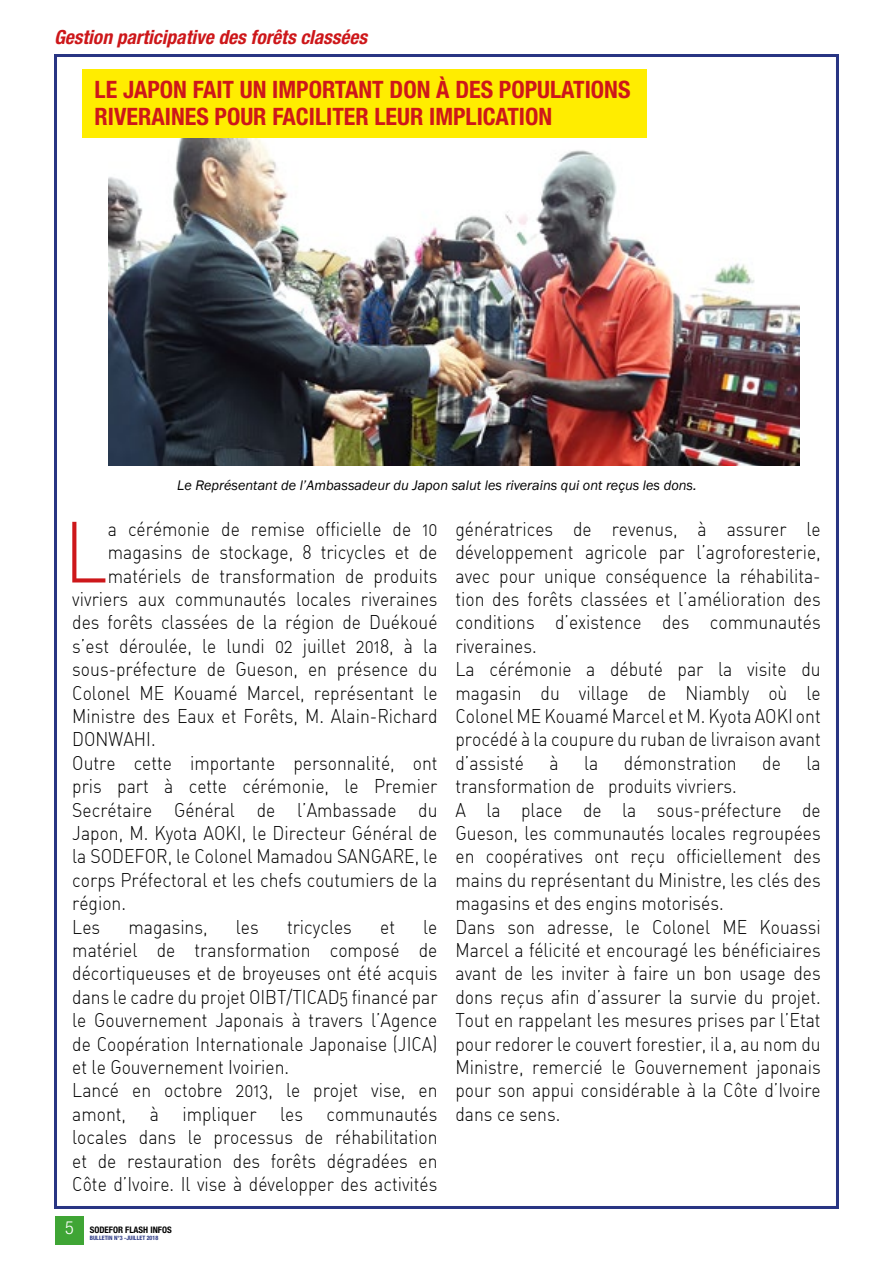
<style>
.page{position:relative;width:893px;height:1263px;background:#fff}
.page>*{position:absolute;margin:0;border:0;box-sizing:border-box;transform-origin:0 0}
.t1{font:85.2px "DIN Light Alternate";color:#cd171a;scale:.9 1}
.t2{font:700 condensed 24px/27px "Helvetica Neue LT Std";color:#cd171a}
.t3{font:19.5px/23.4px "DIN Light Alternate";color:#000;scale:.9 1}
.t4{font:italic 700 condensed 19.5px "Helvetica Neue LT Std";color:#cd171a}
.t5{font:italic 14.25px "Franklin Gothic";color:#000}
.t6{font:700 condensed 9px "Helvetica Neue LT Std";color:#000}
.t7{font:700 condensed 6px "Helvetica Neue LT Std";color:#283583}
.s1{font-weight:300;font-size:18px;color:#fff}
</style>
<div class="page">
<div style="left:55px;top:1216px;width:29px;height:29px;background:#3fa535"></div>
<img style="left:108px;top:138px;width:691px;height:327px">
<div style="left:82px;top:70px;width:565px;height:68px;background:#ffed00"></div>
<p class="t4" style="left:54px;top:25px;width:315px">Gestion participative des forêts classées</p>
<p class="t2" style="left:95px;top:76px;width:537px">LE JAPON FAIT UN IMPORTANT DON À DES POPULATIONS<br>RIVERAINES POUR FACILITER LEUR IMPLICATION</p>
<p class="t5" style="left:177px;top:476px;width:521px">Le Représentant de l’Ambassadeur du Japon salut les riverains qui ont reçus les dons.</p>
<h1 class="t1" style="left:64px;top:499px;width:50px">L</h1>
<p class="t3" style="left:108px;top:517px;width:368px">a cérémonie de remise officielle de 10</p>
<p class="t3" style="left:108px;top:540px;width:368px">magasins de stockage, 8 tricycles et de</p>
<p class="t3" style="left:108px;top:564px;width:368px">matériels de transformation de produits</p>
<p class="t3" style="left:72px;top:587px;width:407px">vivriers aux communautés locales riveraines</p>
<p class="t3" style="left:72px;top:610px;width:407px">des forêts classées de la région de Duékoué</p>
<p class="t3" style="left:72px;top:634px;width:407px">s’est déroulée, le lundi 02 juillet 2018, à la</p>
<p class="t3" style="left:72px;top:657px;width:407px">sous-préfecture de Gueson, en présence du</p>
<p class="t3" style="left:72px;top:681px;width:407px">Colonel ME Kouamé Marcel, représentant le</p>
<p class="t3" style="left:72px;top:704px;width:407px">Ministre des Eaux et Forêts, M. Alain-Richard</p>
<p class="t3" style="left:72px;top:727px;width:94px">DONWAHI.</p>
<p class="t3" style="left:72px;top:751px;width:407px">Outre cette importante personnalité, ont</p>
<p class="t3" style="left:72px;top:774px;width:407px">pris part à cette cérémonie, le Premier</p>
<p class="t3" style="left:72px;top:798px;width:407px">Secrétaire Général de l’Ambassade du</p>
<p class="t3" style="left:72px;top:821px;width:407px">Japon, M. Kyota AOKI, le Directeur Général de</p>
<p class="t3" style="left:72px;top:844px;width:407px">la SODEFOR, le Colonel Mamadou SANGARE, le</p>
<p class="t3" style="left:72px;top:868px;width:407px">corps Préfectoral et les chefs coutumiers de la</p>
<p class="t3" style="left:72px;top:891px;width:61px">région.</p>
<p class="t3" style="left:72px;top:915px;width:32px">Les</p>
<p class="t3" style="left:128px;top:915px;width:90px">magasins,</p>
<p class="t3" style="left:236px;top:915px;width:27px">les</p>
<p class="t3" style="left:287px;top:915px;width:74px">tricycles</p>
<p class="t3" style="left:380px;top:915px;width:18px">et</p>
<p class="t3" style="left:72px;top:915px;width:407px;text-indent:351px">le matériel de transformation composé de décortiqueuses et de broyeuses ont été acquis dans le cadre du projet OIBT/TICAD5 financé par le Gouvernement Japonais à travers l’Agence de Coopération Internationale Japonaise (JICA) et le Gouvernement Ivoirien.<br>Lancé en octobre 2013, le projet vise, en amont, à impliquer les communautés locales dans le processus de réhabilitation et de restauration des forêts dégradées en Côte d’Ivoire. Il vise à développer des activités</p>
<p class="t6" style="left:65px;top:1224px;width:108px"><span class="s1">5</span> SODEFOR FLASH INFOS</p>
<p class="t7" style="left:90px;top:1234px;width:70px">BULLETIN N°3 -JUILLET 2018</p>
<p class="t3" style="left:455px;top:517px;width:407px">génératrices de revenus, à assurer le développement agricole par l’agroforesterie, avec pour unique conséquence la réhabilita&shy;tion des forêts classées et l’amélioration des conditions d’existence des communautés riveraines.<br>La cérémonie a débuté par la visite du magasin du village de Niambly où le Colonel ME Kouamé Marcel et M. Kyota AOKI ont procédé à la coupure du ruban de livraison avant d’assisté</p>
<p class="t3" style="left:549px;top:751px;width:12px">à</p>
<p class="t3" style="left:584px;top:751px;width:17px">la</p>
<p class="t3" style="left:624px;top:751px;width:127px">démonstration</p>
<p class="t3" style="left:762px;top:751px;width:22px">de</p>
<p class="t3" style="left:806px;top:751px;width:17px">la</p>
<p class="t3" style="left:455px;top:774px;width:407px">transformation de produits vivriers.<br>A la place de la sous-préfecture de Gueson, les communautés locales regroupées en coopératives ont reçu officiellement des mains du représentant du Ministre, les clés des magasins et des engins motorisés.<br>Dans son adresse, le Colonel ME Kouassi Marcel a félicité et encouragé les bénéficiaires avant de les inviter à faire un bon usage des dons reçus afin d’assurer la survie du projet.<br>Tout en rappelant les mesures prises par l’Etat pour redorer le couvert forestier, il a, au nom du Ministre, remercié le Gouvernement japonais pour son appui considérable à la Côte d’Ivoire dans ce sens.</p>
</div>
